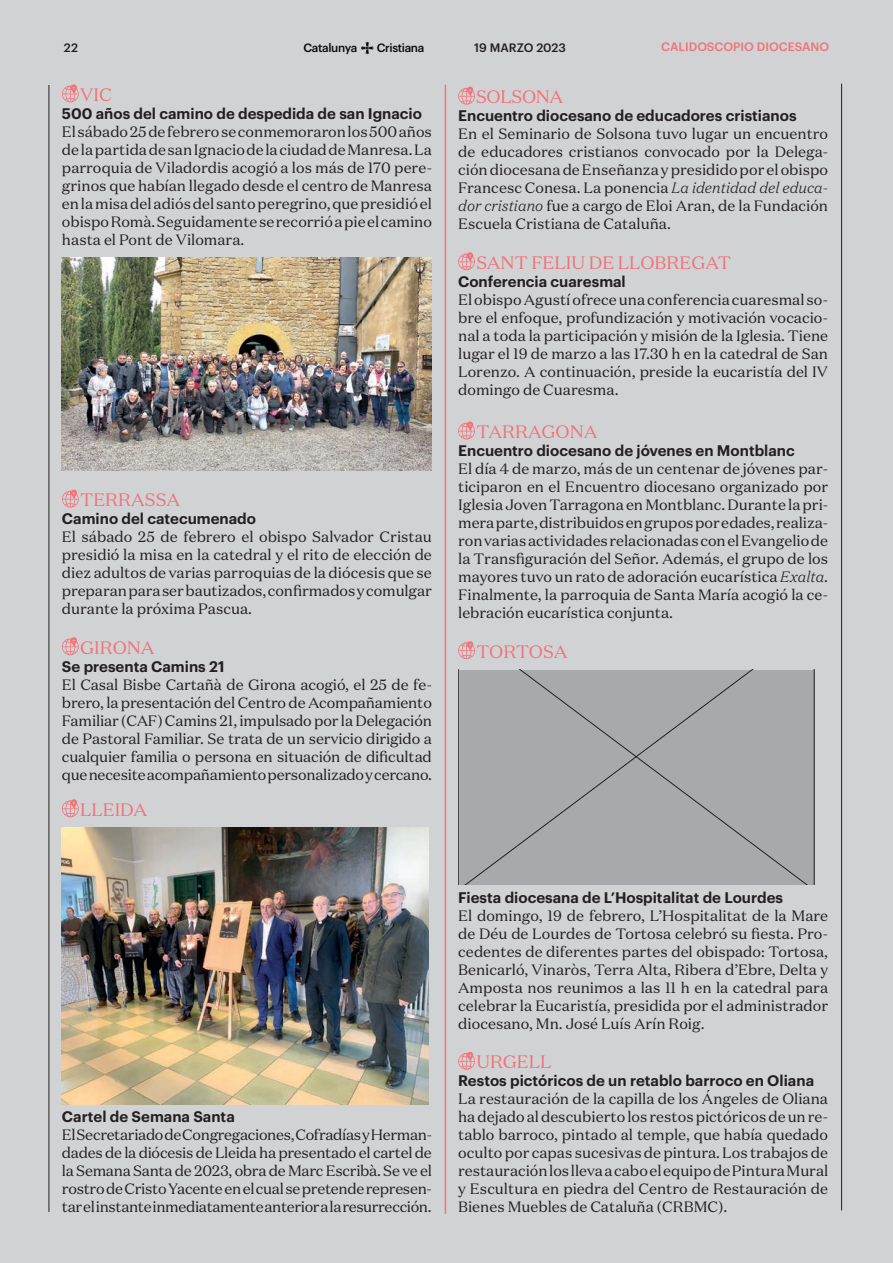
<style>
.page{position:relative;width:893px;height:1263px;background:#d1d2d4}
.page>*{position:absolute;margin:0;border:0;box-sizing:border-box;transform-origin:0 0}
.t1{font:18px "Domaine Text";letter-spacing:-.01em;color:#f27278}
.t2{font:15px/18px "Domaine Text";color:#231f20;text-align:justify}
.t3{font:600 15px "Graphik";color:#231f20}
.t4{font:500 12px "Graphik";color:#f27278}
.t5{font:500 12px "Graphik";color:#231f20}
.t6{font:500 11.85px "Graphik";letter-spacing:-.03em;color:#07090c}
.s1{font-weight:300;font-style:italic}
</style>
<div class="page">
<hr style="left:49px;top:85px;width:1px;height:1127px;background:#231f20">
<svg style="left:361px;top:42px;width:13px;height:12px"></svg>
<hr style="left:841px;top:84px;width:1px;height:1126px;background:#231f20">
<hr style="left:445px;top:85px;width:1px;height:1129px;background:#f27278">
<svg style="left:62px;top:84px;width:17px;height:18px"></svg>
<img style="left:62px;top:257px;width:370px;height:213px">
<svg style="left:62px;top:490px;width:17px;height:18px"></svg>
<svg style="left:62px;top:637px;width:17px;height:18px"></svg>
<svg style="left:62px;top:799px;width:17px;height:18px"></svg>
<img style="left:62px;top:828px;width:367px;height:276px">
<svg style="left:458px;top:87px;width:17px;height:18px"></svg>
<svg style="left:458px;top:252px;width:17px;height:18px"></svg>
<svg style="left:458px;top:421px;width:17px;height:18px"></svg>
<svg style="left:458px;top:641px;width:17px;height:18px"></svg>
<div style="left:458px;top:670px;width:356px;height:215px;background:#a8a9ad"></div>
<svg style="left:458px;top:1052px;width:17px;height:18px"></svg>
<p class="t5" style="left:64px;top:38px;width:16px">22</p>
<p class="t6" style="left:303px;top:38px;width:55px">Catalunya</p>
<p class="t6" style="left:377px;top:38px;width:49px">Cristiana</p>
<p class="t5" style="left:474px;top:38px;width:93px">19 MARZO 2023</p>
<p class="t4" style="left:661px;top:38px;width:169px">CALIDOSCOPIO DIOCESANO</p>
<p class="t1" style="left:80px;top:83px;width:33px">VIC</p>
<p class="t3" style="left:62px;top:102px;width:362px">500 años del camino de despedida de san Ignacio</p>
<p class="t2" style="left:62px;top:122px;width:371px">El sábado 25 de febrero se conmemoraron los 500 años de la partida de san Ignacio de la ciudad de Manresa. La parroquia de Viladordis acogió a los más de 170 pere&shy;grinos que habían llegado desde el centro de Manresa en la misa del adiós del santo peregrino, que presidió el obispo Romà. Seguidamente se recorrió a pie el camino hasta el Pont de Vilomara.</p>
<p class="t1" style="left:476px;top:85px;width:89px">SOLSONA</p>
<p class="t3" style="left:458px;top:104px;width:340px">Encuentro diocesano de educadores cristianos</p>
<p class="t2" style="left:458px;top:125px;width:371px">En el Seminario de Solsona tuvo lugar un encuentro de educadores cristianos convocado por la Delega&shy;ción diocesana de Enseñanza y presidido por el obispo Francesc Conesa. La ponencia <span class="s1">La identidad del educa&shy;dor cristiano</span> fue a cargo de Eloi Aran, de la Fundación Escuela Cristiana de Cataluña.</p>
<p class="t1" style="left:476px;top:251px;width:256px">SANT FELIU DE LLOBREGAT</p>
<p class="t3" style="left:458px;top:270px;width:169px">Conferencia cuaresmal</p>
<p class="t2" style="left:458px;top:290px;width:371px">El obispo Agustí ofrece una conferencia cuaresmal so&shy;bre el enfoque, profundización y motivación vocacio&shy;nal a toda la participación y misión de la Iglesia. Tiene lugar el 19 de marzo a las 17.30 h en la catedral de San Lorenzo. A continuación, preside la eucaristía del IV domingo de Cuaresma.</p>
<p class="t1" style="left:476px;top:420px;width:123px">TARRAGONA</p>
<p class="t3" style="left:458px;top:439px;width:338px">Encuentro diocesano de jóvenes en Montblanc</p>
<p class="t2" style="left:458px;top:459px;width:371px">El día 4 de marzo, más de un centenar de jóvenes par&shy;ticiparon en el Encuentro diocesano organizado por Iglesia Joven Tarragona en Montblanc. Durante la pri&shy;mera parte, distribuidos en grupos por edades, realiza&shy;ron varias actividades relacionadas con el Evangelio de la Transfiguración del Señor. Además, el grupo de los mayores tuvo un rato de adoración eucarística <span class="s1">Exalta</span>.<br>Finalmente, la parroquia de Santa María acogió la ce&shy;lebración eucarística conjunta.</p>
<p class="t1" style="left:476px;top:640px;width:93px">TORTOSA</p>
<p class="t1" style="left:80px;top:488px;width:101px">TERRASSA</p>
<p class="t3" style="left:62px;top:507px;width:196px">Camino del catecumenado</p>
<p class="t2" style="left:62px;top:528px;width:371px">El sábado 25 de febrero el obispo Salvador Cristau presidió la misa en la catedral y el rito de elección de diez adultos de varias parroquias de la diócesis que se preparan para ser bautizados, confirmados y comulgar durante la próxima Pascua.</p>
<p class="t1" style="left:80px;top:636px;width:76px">GIRONA</p>
<p class="t3" style="left:62px;top:655px;width:164px">Se presenta Camins 21</p>
<p class="t2" style="left:62px;top:675px;width:372px">El Casal Bisbe Cartañà de Girona acogió, el 25 de fe&shy;brero, la presentación del Centro de Acompañamiento Familiar (CAF) Camins 21, impulsado por la Delegación de Pastoral Familiar. Se trata de un servicio dirigido a cualquier familia o persona en situación de dificultad que necesite acompañamiento personalizado y cercano.</p>
<p class="t1" style="left:80px;top:798px;width:68px">LLEIDA</p>
<p class="t3" style="left:62px;top:1105px;width:174px">Cartel de Semana Santa</p>
<p class="t2" style="left:62px;top:1126px;width:371px">El Secretariado de Congregaciones, Cofradías y Herman&shy;dades de la diócesis de Lleida ha presentado el cartel de la Semana Santa de 2023, obra de Marc Escribà. Se ve el rostro de Cristo Yacente en el cual se pretende represen&shy;tar el instante inmediatamente anterior a la resurrección.</p>
<p class="t3" style="left:458px;top:886px;width:326px">Fiesta diocesana de L’Hospitalitat de Lourdes</p>
<p class="t2" style="left:458px;top:906px;width:371px">El domingo, 19 de febrero, L’Hospitalitat de la Mare de Déu de Lourdes de Tortosa celebró su fiesta. Pro&shy;cedentes de diferentes partes del obispado: Tortosa, Benicarló, Vinaròs, Terra Alta, Ribera d’Ebre, Delta y Amposta nos reunimos a las 11 h en la catedral para celebrar la Eucaristía, presidida por el administrador diocesano, Mn. José Luís Arín Roig.</p>
<p class="t1" style="left:476px;top:1050px;width:77px">URGELL</p>
<p class="t3" style="left:458px;top:1069px;width:357px">Restos pictóricos de un retablo barroco en Oliana</p>
<p class="t2" style="left:458px;top:1090px;width:372px">La restauración de la capilla de los Ángeles de Oliana ha dejado al descubierto los restos pictóricos de un re&shy;tablo barroco, pintado al temple, que había quedado oculto por capas sucesivas de pintura. Los trabajos de restauración los lleva a cabo el equipo de Pintura Mural y Escultura en piedra del Centro de Restauración de Bienes Muebles de Cataluña (CRBMC).</p>
</div>
